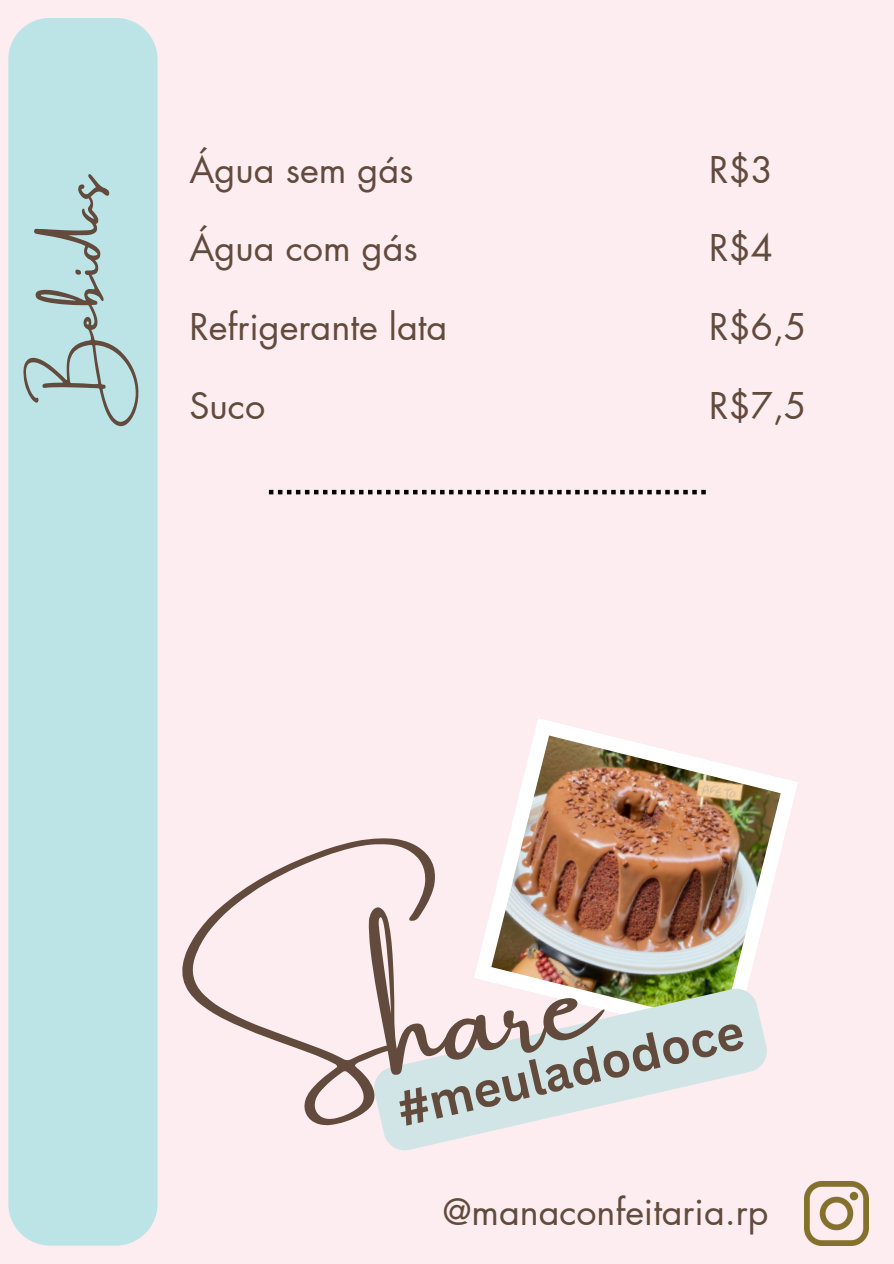
<style>
.page{position:relative;width:894px;height:1264px;background:#fff}
.page>*{position:absolute;margin:0;border:0;box-sizing:border-box;transform-origin:0 0}
.t1{font:121.65px "Amsterdam One";color:#624b3d}
.t2{font:54px "Amsterdam Three";color:#624b3d}
.t3{font:700 48px "Canva Sans";color:#624b3d}
.t4{font:36px/78.8px "Futura LT Pro";color:#624b3d}
.t5{font:35.85px "Futura LT Pro";color:#624b3d}
</style>
<div class="page">
<div style="left:0;top:0;width:893px;height:1263px;background:#fdedf0"></div>
<div style="left:8px;top:18px;width:149px;height:1227px;background:#bce4e6"></div>
<svg style="left:269px;top:490px;width:436px;height:4px"></svg>
<svg style="left:474px;top:718px;width:324px;height:264px"></svg>
<img style="left:491px;top:735px;width:289px;height:249px">
<img style="left:804px;top:1181px;width:64px;height:64px">
<svg style="left:374px;top:984px;width:393px;height:167px;fill:#d1e5e6"></svg>
<p class="t2" style="left:51px;top:401px;width:231px;rotate:-90deg">Bebidas</p>
<p class="t4" style="left:189px;top:131px;width:226px">Água sem gás</p>
<p class="t4" style="left:189px;top:210px;width:230px">Água com gás</p>
<h4 class="t4" style="left:189px;top:289px;width:259px">Refrigerante lata</h4>
<p class="t4" style="left:189px;top:368px;width:77px">Suco</p>
<h1 class="t4" style="left:709px;top:131px;width:99px">R$3<br>R$4<br>R$6,5<br>R$7,5</h1>
<p class="t1" style="left:184px;top:999px;width:409px;rotate:-10deg">Share</p>
<h3 class="t3" style="left:390px;top:1076px;width:355px;rotate:-13deg">#meuladodoce</h3>
<p class="t5" style="left:442px;top:1194px;width:327px">@manaconfeitaria.rp</p>
</div>
